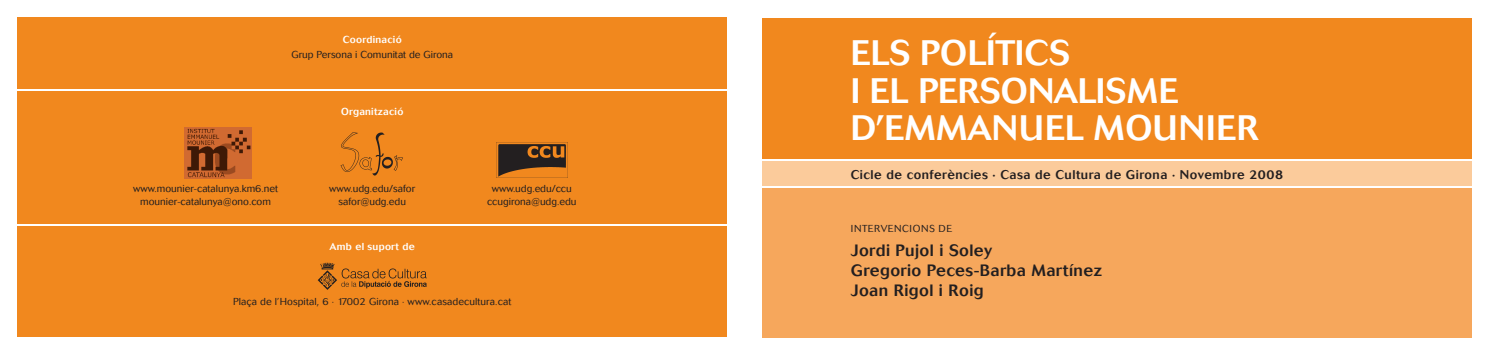
<style>
.page{position:relative;width:1489px;height:355px;background:#fff}
.page>*{position:absolute;margin:0;border:0;box-sizing:border-box;transform-origin:0 0}
.t1{font:500 35px "Cosmos";letter-spacing:.01em;color:#fff}
.t2{font:500 16.25px "Cosmos";letter-spacing:.025em;color:#231f20}
.t3{font:500 12.5px "Cosmos";letter-spacing:.04em;color:#231f20}
.t4{font:300 10px "Cosmos";color:#231f20}
.t5{font:500 10px "Cosmos";letter-spacing:.025em;color:#fff}
.t6{font:300 10px "Cosmos";letter-spacing:.06em;color:#231f20}
</style>
<div class="page">
<div style="left:18px;top:18px;width:708px;height:319px;background:#f1881e"></div>
<div style="left:762px;top:159px;width:708px;height:29px;background:#fbcb9b"></div>
<div style="left:762px;top:18px;width:708px;height:141px;background:#f1881e"></div>
<div style="left:762px;top:188px;width:708px;height:149px;background:#f6a75c"></div>
<svg style="left:318px;top:262px;width:109px;height:27px"></svg>
<hr style="left:744px;top:186px;width:744px;height:2px;background:#fff">
<hr style="left:744px;top:159px;width:744px;height:2px;background:#fff">
<hr style="left:0;top:223px;width:744px;height:2px;background:#fff">
<hr style="left:0;top:89px;width:744px;height:1px;background:#fff">
<img style="left:340px;top:132px;width:63px;height:44px">
<img style="left:497px;top:142px;width:71px;height:35px">
<img style="left:185px;top:127px;width:66px;height:51px">
<p class="t5" style="left:343px;top:34px;width:60px">Coordinació</p>
<p class="t4" style="left:291px;top:49px;width:163px">Grup Persona i Comunitat de Girona</p>
<p class="t4" style="left:133px;top:183px;width:146px">www.mounier-catalunya.km6.net</p>
<p class="t4" style="left:140px;top:195px;width:132px">mounier-catalunya@ono.com</p>
<p class="t5" style="left:341px;top:106px;width:64px">Organització</p>
<p class="t4" style="left:329px;top:183px;width:87px">www.udg.edu/safor</p>
<p class="t4" style="left:338px;top:195px;width:69px">safor@udg.edu</p>
<p class="t5" style="left:329px;top:240px;width:87px">Amb el suport de</p>
<p class="t4" style="left:492px;top:183px;width:81px">www.udg.edu/ccu</p>
<p class="t4" style="left:487px;top:195px;width:91px">ccugirona@udg.edu</p>
<p class="t4" style="left:233px;top:295px;width:279px">Plaça de l’Hospital, 6 · 17002 Girona · www.casadecultura.cat</p>
<p class="t1" style="left:850px;top:33px;width:221px">ELS POLÍTICS</p>
<p class="t1" style="left:850px;top:70px;width:329px">I EL PERSONALISME</p>
<p class="t1" style="left:850px;top:108px;width:409px">D’EMMANUEL MOUNIER</p>
<p class="t3" style="left:850px;top:167px;width:434px">Cicle de conferències · Casa de Cultura de Girona · Novembre 2008</p>
<p class="t6" style="left:850px;top:223px;width:103px">INTERVENCIONS DE</p>
<p class="t2" style="left:850px;top:240px;width:143px">Jordi Pujol i Soley</p>
<p class="t2" style="left:850px;top:260px;width:253px">Gregorio Peces-Barba Martínez</p>
<p class="t2" style="left:850px;top:280px;width:134px">Joan Rigol i Roig</p>
</div>
